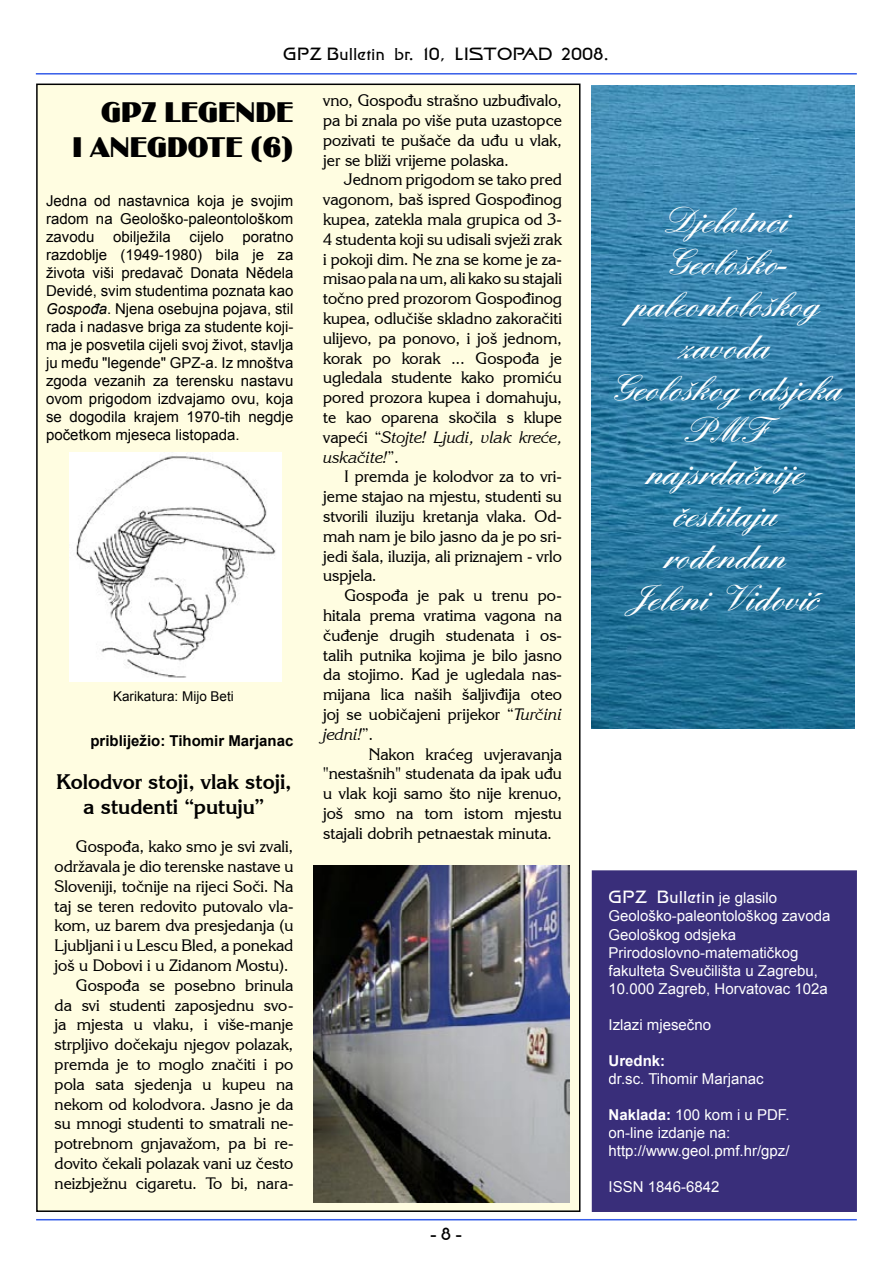
<style>
.page{position:relative;width:893px;height:1263px;background:#fff}
.page>*{position:absolute;margin:0;border:0;box-sizing:border-box;transform-origin:0 0}
.t1{font:600 36px/42px "Englische Sch T";color:#fff;text-align:center}
.t2{font:29.4px/35.5px "Binner DEE";color:#000;text-align:right}
.t3{font:700 21px/25.2px "Korinna IT Cby BT";color:#000;text-align:center}
.t4{font:18px "Final Frontier";color:#000}
.t5{font:18px "Final Frontier";color:#fff}
.t6{font:700 18px "Times New Roman";color:#000}
.t7{font:16.5px/19.8px "Korinna IT Cby BT";color:#000;text-align:justify}
.t8{font:15px/18px "Arial";color:#000;text-align:justify}
.t9{font:15px/18px "Arial";color:#fff}
.t10{font:700 15px "Arial";color:#000}
.t11{font:700 15px "Arial";color:#fff}
.t12{font:13.5px "Arial";color:#000}
.s1{font-style:italic}
.s2{font-family:"Final Frontier";font-weight:400}
.s3{font-family:"Arial";font-size:15px}
.s4{font-weight:700}
</style>
<div class="page">
<hr style="left:36px;top:73px;width:821px;height:2px;background:#365de9">
<hr style="left:36px;top:1219px;width:821px;height:1px;background:#365de9">
<div style="left:37px;top:84px;width:543px;height:1127px;background:#fffde1"></div>
<img style="left:69px;top:453px;width:212px;height:228px">
<img style="left:592px;top:85px;width:262px;height:644px">
<div style="left:592px;top:871px;width:264px;height:340px;background:#392e7a"></div>
<div style="left:592px;top:870px;width:265px;height:342px;border:2px solid #392e7a"></div>
<img style="left:314px;top:865px;width:256px;height:337px">
<p class="t4" style="left:283px;top:46px;width:327px">GPZ Bulletin br. 10, LISTOPAD 2008.</p>
<h2 class="t2" style="left:72px;top:95px;width:223px">GPZ LEGENDE<br>I ANEGDOTE (6)</h2>
<p class="t8" style="left:46px;top:192px;width:249px">Jedna od nastavnica koja je svojim radom na Geološko-paleontološkom zavodu</p>
<p class="t8" style="left:113px;top:228px;width:59px">obilježila</p>
<p class="t8" style="left:190px;top:228px;width:36px">cijelo</p>
<p class="t8" style="left:46px;top:228px;width:249px;text-indent:196px">poratno razdoblje (1949-1980) bila je za života viši predavač Donata Nědela Devidé, svim studentima poznata kao <span class="s1">Gospođa</span>. Njena osebujna pojava, stil rada i nadasve briga za studente koji&shy;ma je posvetila cijeli svoj život, stavlja ju među "legende" GPZ-a. Iz mnoštva zgoda vezanih za terensku nastavu ovom prigodom izdvajamo ovu, koja se dogodila krajem 1970-tih negdje početkom mjeseca listopada.</p>
<p class="t12" style="left:113px;top:687px;width:122px">Karikatura: Mijo Beti</p>
<p class="t10" style="left:90px;top:731px;width:205px">pribliježio: Tihomir Marjanac</p>
<p class="t3" style="left:56px;top:769px;width:237px">Kolodvor stoji, vlak stoji, a studenti “putuju”</p>
<p class="t7" style="left:55px;top:836px;width:240px;text-align:right">Gospođa, kako smo je svi zvali, održavala je dio terenske nastave u<br>Sloveniji, točnije na rijeci Soči. Na taj se teren redovito putovalo vla&shy;kom, uz barem dva presjedanja (u<br>Ljubljani i u Lescu Bled, a ponekad još u Dobovi i u Zidanom Mostu).<br>Gospođa se posebno brinula da svi studenti zaposjednu svo&shy;ja mjesta u vlaku, i više-manje strpljivo dočekaju njegov polazak, premda je to moglo značiti i po pola sata sjedenja u kupeu na nekom od kolodvora. Jasno je da su mnogi studenti to smatrali ne&shy;potrebnom gnjavažom, pa bi re&shy;dovito čekali polazak vani uz često neizbježnu cigaretu. To bi, nara-</p>
<p class="t7" style="left:323px;top:90px;width:240px">vno, Gospođu strašno uzbuđivalo, pa bi znala po više puta uzastopce pozivati te pušače da uđu u vlak, jer se bliži vrijeme polaska.</p>
<p class="t7" style="left:323px;top:169px;width:240px;text-indent:21px">Jednom prigodom se tako pred vagonom, baš ispred Gospođinog kupea, zatekla mala grupica od 3- 4 studenta koji su udisali svježi zrak i pokoji dim. Ne zna se kome je za&shy;misao pala na um, ali kako su stajali točno pred prozorom Gospođinog kupea, odlučiše skladno zakoračiti ulijevo, pa ponovo, i još jednom, korak po korak ... Gospođa je ugledala studente kako promiću pored prozora kupea i domahuju, te kao oparena skočila s klupe vapeći “<span class="s1">Stojte! Ljudi, vlak kreće, uskačite!</span>”.</p>
<p class="t7" style="left:323px;top:466px;width:240px;text-indent:21px">I premda je kolodvor za to vri&shy;jeme stajao na mjestu, studenti su stvorili iluziju kretanja vlaka. Od&shy;mah nam je bilo jasno da je po sri&shy;jedi šala, iluzija, ali priznajem - vrlo uspjela.</p>
<p class="t7" style="left:323px;top:585px;width:240px;text-indent:21px">Gospođa je pak u trenu po&shy;hitala prema vratima vagona na čuđenje drugih studenata i os&shy;talih putnika kojima je bilo jasno da stojimo. Kad je ugledala nas&shy;mijana lica naših šaljivđija oteo joj se uobičajeni prijekor “<span class="s1">Turčini jedni!</span>”.</p>
<p class="t7" style="left:323px;top:744px;width:240px;text-indent:45px">Nakon kraćeg uvjeravanja "nestašnih" studenata da ipak uđu u vlak koji samo što nije krenuo, još smo na tom istom mjestu stajali dobrih petnaestak minuta.</p>
<p class="t6" style="left:430px;top:1221px;width:33px">- <span class="s2">8</span> -</p>
<h1 class="t1" style="left:607px;top:200px;width:236px">Djelatnci<br>Geološko&shy;paleontološkog zavoda<br>Geološkog odsjeka<br>PMF najsrdačnije čestitaju rođendan<br>Jeleni Vidović</h1>
<p class="t5" style="left:609px;top:889px;width:170px">GPZ Bulletin <span class="s3">je glasilo</span></p>
<p class="t9" style="left:609px;top:907px;width:223px">Geološko-paleontološkog zavoda<br>Geološkog odsjeka<br>Prirodoslovno-matematičkog fakulteta Sveučilišta u Zagrebu,<br>10.000 Zagreb, Horvatovac 102a</p>
<p class="t9" style="left:609px;top:1015px;width:104px">Izlazi mjesečno</p>
<p class="t11" style="left:609px;top:1050px;width:58px">Urednk:</p>
<p class="t9" style="left:609px;top:1069px;width:157px">dr.sc. Tihomir Marjanac</p>
<p class="t9" style="left:609px;top:1105px;width:182px"><span class="s4">Naklada:</span> 100 kom i u PDF. on-line izdanje na: http://www.geol.pmf.hr/gpz/</p>
<p class="t9" style="left:609px;top:1177px;width:112px">ISSN 1846-6842</p>
</div>
